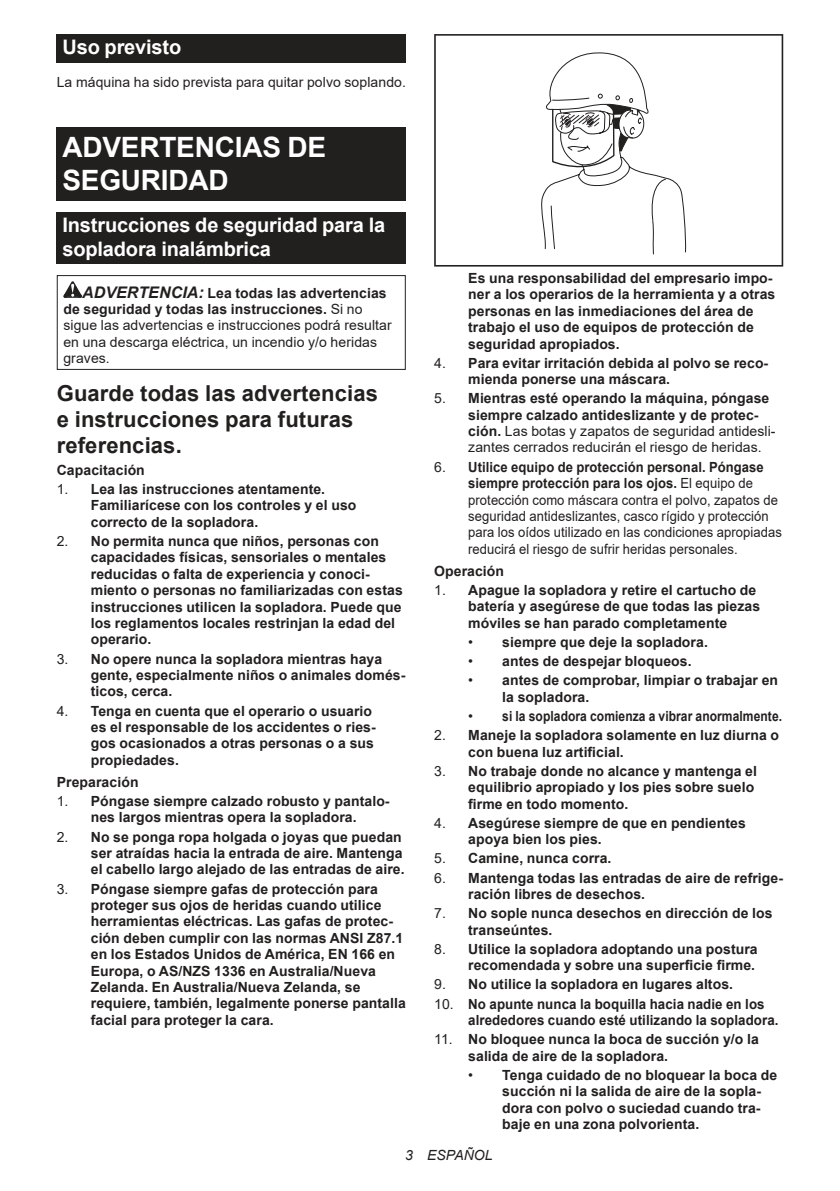
<style>
.page{position:relative;width:840px;height:1191px;background:#fff}
.page>*{position:absolute;margin:0;border:0;box-sizing:border-box;transform-origin:0 0}
.t1{font:700 28px/32.8px "Arial";letter-spacing:-.01em;color:#fff}
.t2{font:700 22px/25.8px "Arial";letter-spacing:.005em;color:#221f1f}
.t3{font:700 20px/23.4px "Arial";letter-spacing:-.01em;color:#fff}
.t4{font:700 14px/16.4px "Arial";letter-spacing:.005em;color:#221f1f}
.t5{font:14px/16.4px "Arial";letter-spacing:.005em;color:#221f1f}
.t6{font:700 14px/16.4px "Arial";letter-spacing:.005em;color:#221f1f;scale:.95 1}
.t7{font:700 14px "Arial";letter-spacing:.005em;color:#221f1f;scale:.86 1}
.t8{font:italic 14px "Arial";letter-spacing:.005em;color:#221f1f}
.s1{font-weight:700;font-style:italic;font-size:16px}
.s2{font-weight:700}
.s3{font-weight:400}
</style>
<div class="page">
<div style="left:57px;top:34px;width:348px;height:29px;background:#221f1f"></div>
<div style="left:57px;top:127px;width:348px;height:74px;background:#221f1f"></div>
<div style="left:57px;top:212px;width:348px;height:52px;background:#221f1f"></div>
<svg style="left:63px;top:281px;width:19px;height:17px"></svg>
<div style="left:57px;top:275px;width:348px;height:95px;border:1px solid #221f1f"></div>
<svg style="left:434px;top:34px;width:348px;height:232px"></svg>
<svg style="left:537px;top:49px;width:149px;height:206px"></svg>
<h3 class="t3" style="left:62px;top:37px;width:120px">Uso previsto</h3>
<p class="t5" style="left:57px;top:76px;width:350px">La máquina ha sido prevista para quitar polvo soplando.</p>
<h1 class="t1" style="left:62px;top:133px;width:265px">ADVERTENCIAS DE<br>SEGURIDAD</h1>
<h3 class="t3" style="left:62px;top:215px;width:324px">Instrucciones de seguridad para la sopladora inalámbrica</h3>
<p class="t5" style="left:63px;top:286px;width:329px;text-indent:19px"><span class="s1">ADVERTENCIA:</span> <span class="s2">Lea todas las advertencias de seguridad y todas las instrucciones.</span> Si no sigue las advertencias e instrucciones podrá resultar en una descarga eléctrica, un incendio y/o heridas graves.</p>
<h2 class="t2" style="left:57px;top:383px;width:322px">Guarde todas las advertencias e instrucciones para futuras referencias.</h2>
<p class="t4" style="left:57px;top:463px;width:90px">Capacitación</p>
<p class="t4" style="left:91px;top:482px;width:267px;text-indent:-34px"><span class="s3">1.</span> Lea las instrucciones atentamente.<br>Familiarícese con los controles y el uso correcto de la sopladora.</p>
<p class="t4" style="left:91px;top:534px;width:313px;text-indent:-34px"><span class="s3">2.</span> No permita nunca que niños, personas con capacidades físicas, sensoriales o mentales reducidas o falta de experiencia y conoci&shy;miento o personas no familiarizadas con estas instrucciones utilicen la sopladora. Puede que los reglamentos locales restrinjan la edad del operario.</p>
<p class="t4" style="left:91px;top:652px;width:316px;text-indent:-34px"><span class="s3">3.</span> No opere nunca la sopladora mientras haya gente, especialmente niños o animales domés&shy;ticos, cerca.</p>
<p class="t4" style="left:91px;top:704px;width:286px;text-indent:-34px"><span class="s3">4.</span> Tenga en cuenta que el operario o usuario es el responsable de los accidentes o ries&shy;gos ocasionados a otras personas o a sus propiedades.</p>
<p class="t4" style="left:57px;top:775px;width:83px">Preparación</p>
<p class="t4" style="left:57px;top:794px;width:334px;text-align:center"><span class="s3">1.</span> Póngase siempre calzado robusto y pantalo&shy;nes largos mientras opera la sopladora.</p>
<p class="t4" style="left:91px;top:830px;width:315px;text-indent:-34px"><span class="s3">2.</span> No se ponga ropa holgada o joyas que puedan ser atraídas hacia la entrada de aire. Mantenga el cabello largo alejado de las entradas de aire.</p>
<p class="t4" style="left:91px;top:881px;width:316px;text-indent:-34px"><span class="s3">3.</span> Póngase siempre gafas de protección para proteger sus ojos de heridas cuando utilice herramientas eléctricas. Las gafas de protec&shy;ción deben cumplir con las normas ANSI Z87.1 en los Estados Unidos de América, EN 166 en Europa, o AS/NZS 1336 en Australia/Nueva Zelanda. En Australia/Nueva Zelanda, se requiere, también, legalmente ponerse pantalla facial para proteger la cara.</p>
<p class="t4" style="left:468px;top:271px;width:308px">Es una responsabilidad del empresario impo&shy;ner a los operarios de la herramienta y a otras personas en las inmediaciones del área de trabajo el uso de equipos de protección de seguridad apropiados.</p>
<p class="t4" style="left:468px;top:356px;width:301px;text-indent:-34px"><span class="s3">4.</span> Para evitar irritación debida al polvo se reco&shy;mienda ponerse una máscara.</p>
<p class="t5" style="left:468px;top:391px;width:309px;text-indent:-34px">5. <span class="s2">Mientras esté operando la máquina, póngase siempre calzado antideslizante y de protec&shy;ción.</span> Las botas y zapatos de seguridad antidesli&shy;zantes cerrados reducirán el riesgo de heridas.</p>
<p class="t5" style="left:468px;top:460px;width:315px;text-indent:-34px">6. <span class="s2">Utilice equipo de protección personal. Póngase siempre protección para los ojos.</span> El equipo de protección como máscara contra el polvo, zapatos de seguridad antideslizantes, casco rígido y protección para los oídos utilizado en las condiciones apropiadas reducirá el riesgo de sufrir heridas personales.</p>
<p class="t4" style="left:434px;top:564px;width:71px">Operación</p>
<p class="t4" style="left:468px;top:583px;width:293px;text-indent:-34px"><span class="s3">1.</span> Apague la sopladora y retire el cartucho de batería y asegúrese de que todas las piezas móviles se han parado completamente</p>
<p class="t4" style="left:468px;top:635px;width:241px"><span class="s3">•</span> siempre que deje la sopladora.</p>
<p class="t4" style="left:468px;top:654px;width:225px"><span class="s3">•</span> antes de despejar bloqueos.</p>
<p class="t4" style="left:502px;top:673px;width:277px;text-indent:-34px"><span class="s3">•</span> antes de comprobar, limpiar o trabajar en la sopladora.</p>
<p class="t7" style="left:468px;top:711px;width:366px"><span class="s3">•</span> si la sopladora comienza a vibrar anormalmente.</p>
<p class="t4" style="left:468px;top:728px;width:312px;text-indent:-34px"><span class="s3">2.</span> Maneje la sopladora solamente en luz diurna o con buena luz artificial.</p>
<p class="t4" style="left:468px;top:764px;width:290px;text-indent:-34px"><span class="s3">3.</span> No trabaje donde no alcance y mantenga el equilibrio apropiado y los pies sobre suelo firme en todo momento.</p>
<p class="t4" style="left:468px;top:816px;width:279px;text-indent:-34px"><span class="s3">4.</span> Asegúrese siempre de que en pendientes apoya bien los pies.</p>
<p class="t4" style="left:434px;top:851px;width:179px"><span class="s3">5.</span> Camine, nunca corra.</p>
<p class="t4" style="left:468px;top:870px;width:316px;text-indent:-34px"><span class="s3">6.</span> Mantenga todas las entradas de aire de refrige&shy;ración libres de desechos.</p>
<p class="t4" style="left:468px;top:906px;width:306px;text-indent:-34px"><span class="s3">7.</span> No sople nunca desechos en dirección de los transeúntes.</p>
<p class="t4" style="left:434px;top:942px;width:325px;text-align:right"><span class="s3">8.</span> Utilice la sopladora adoptando una postura recomendada y sobre una superficie firme.</p>
<p class="t4" style="left:434px;top:977px;width:300px"><span class="s3">9.</span> No utilice la sopladora en lugares altos.</p>
<p class="t6" style="left:468px;top:996px;width:328px;text-indent:-34px"><span class="s3">10.</span> No apunte nunca la boquilla hacia nadie en los alrededores cuando esté utilizando la sopladora.</p>
<p class="t4" style="left:468px;top:1032px;width:292px;text-indent:-34px"><span class="s3">11.</span> No bloquee nunca la boca de succión y/o la salida de aire de la sopladora.</p>
<p class="t4" style="left:502px;top:1068px;width:276px;text-indent:-34px"><span class="s3">•</span> Tenga cuidado de no bloquear la boca de succión ni la salida de aire de la sopla&shy;dora con polvo o suciedad cuando tra&shy;baje en una zona polvorienta.</p>
<p class="t8" style="left:405px;top:1147px;width:89px">3 ESPAÑOL</p>
</div>
